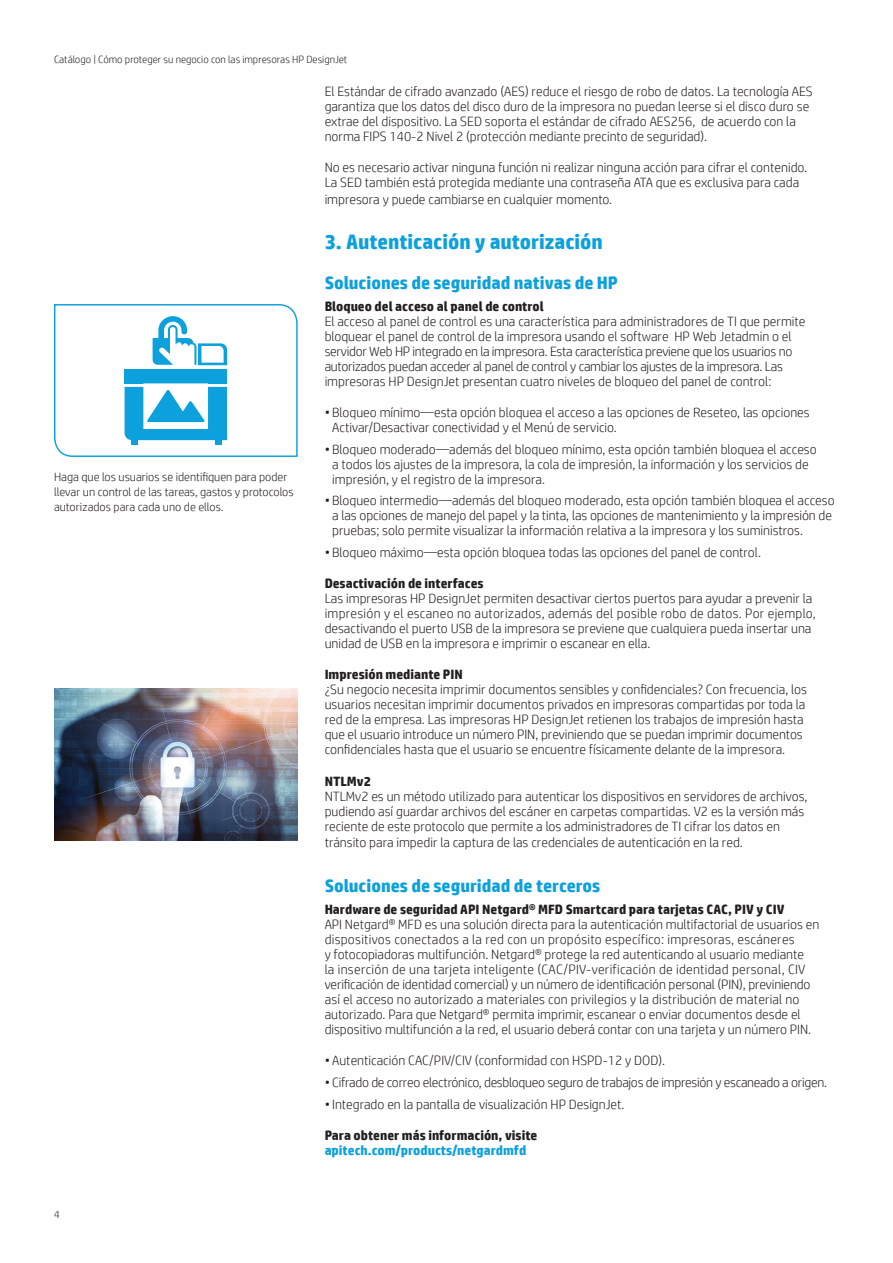
<style>
.page{position:relative;width:893px;height:1263px;background:#fff}
.page>*{position:absolute;margin:0;border:0;box-sizing:border-box;transform-origin:0 0}
.Subhead_14_16_bold_b{font:700 21px "HP Simplified";color:#0ca0dd}
.Subhead_14_16_bold_b-2{font:700 18px "HP Simplified";color:#0ca0dd}
.Body{font:300 13.5px/15px "HP Simplified";color:#231f20}
.Body_last{font:300 13.5px/15px "HP Simplified";color:#231f20}
.Body_header_bold{font:700 13.5px "HP Simplified";color:#231f20}
.Body-2{font:300 13.5px "HP Simplified";letter-spacing:-.02em;color:#231f20}
.Call_to_action_10_11{font:700 13.5px "HP Simplified";color:#231f20}
.Call_to_action_10_11-2{font:700 13.5px "HP Simplified";color:#0ca0dd}
.Sidebar_body{font:300 12px/15px "HP Simplified";color:#231f20}
.t1{font:300 10.5px "HP Simplified";color:#231f20}
</style>
<div class="page">
<svg style="left:54px;top:304px;width:244px;height:153px"></svg>
<img style="left:54px;top:689px;width:244px;height:151px">
<p class="t1" style="left:54px;top:53px;width:295px">Catálogo | Cómo proteger su negocio con las impresoras HP DesignJet</p>
<p class="Body" style="left:325px;top:84px;width:490px">El Estándar de cifrado avanzado (AES) reduce el riesgo de robo de datos. La tecnología AES garantiza que los datos del disco duro de la impresora no puedan leerse si el disco duro se extrae del dispositivo. La SED soporta el estándar de cifrado AES256, de acuerdo con la norma FIPS 140-2 Nivel 2 (protección mediante precinto de seguridad).</p>
<p class="Body_last" style="left:325px;top:160px;width:484px">No es necesario activar ninguna función ni realizar ninguna acción para cifrar el contenido.<br>La SED también está protegida mediante una contraseña ATA que es exclusiva para cada</p>
<p class="Body_last" style="left:325px;top:191px;width:289px">impresora y puede cambiarse en cualquier momento.</p>
<p class="Subhead_14_16_bold_b" style="left:325px;top:229px;width:280px">3. Autenticación y autorización</p>
<p class="Subhead_14_16_bold_b-2" style="left:325px;top:272px;width:295px">Soluciones de seguridad nativas de HP</p>
<p class="Body_header_bold" style="left:325px;top:298px;width:221px">Bloqueo del acceso al panel de control</p>
<p class="Body" style="left:325px;top:313px;width:482px">El acceso al panel de control es una característica para administradores de TI que permite bloquear el panel de control de la impresora usando el software HP Web Jetadmin o el servidor Web HP integrado en la impresora. Esta característica previene que los usuarios no autorizados puedan acceder al panel de control y cambiar los ajustes de la impresora. Las impresoras HP DesignJet presentan cuatro niveles de bloqueo del panel de control:</p>
<p class="Body" style="left:332px;top:404px;width:479px;text-indent:-8px">• Bloqueo mínimo—esta opción bloquea el acceso a las opciones de Reseteo, las opciones<br>Activar/Desactivar conectividad y el Menú de servicio.</p>
<p class="Body" style="left:332px;top:441px;width:486px;text-indent:-8px">• Bloqueo moderado—además del bloqueo mínimo, esta opción también bloquea el acceso a todos los ajustes de la impresora, la cola de impresión, la información y los servicios de impresión, y el registro de la impresora.</p>
<p class="Body" style="left:332px;top:493px;width:504px;text-indent:-8px">• Bloqueo intermedio—además del bloqueo moderado, esta opción también bloquea el acceso a las opciones de manejo del papel y la tinta, las opciones de mantenimiento y la impresión de pruebas; solo permite visualizar la información relativa a la impresora y los suministros.</p>
<p class="Body" style="left:325px;top:545px;width:438px">• Bloqueo máximo—esta opción bloquea todas las opciones del panel de control.</p>
<p class="Body_header_bold" style="left:325px;top:576px;width:160px">Desactivación de interfaces</p>
<p class="Body" style="left:325px;top:591px;width:493px">Las impresoras HP DesignJet permiten desactivar ciertos puertos para ayudar a prevenir la impresión y el escaneo no autorizados, además del posible robo de datos. Por ejemplo, desactivando el puerto USB de la impresora se previene que cualquiera pueda insertar una unidad de USB en la impresora e imprimir o escanear en ella.</p>
<p class="Body_header_bold" style="left:325px;top:667px;width:140px">Impresión mediante PIN</p>
<p class="Body" style="left:325px;top:682px;width:484px">¿Su negocio necesita imprimir documentos sensibles y confidenciales? Con frecuencia, los usuarios necesitan imprimir documentos privados en impresoras compartidas por toda la red de la empresa. Las impresoras HP DesignJet retienen los trabajos de impresión hasta que el usuario introduce un número PIN, previniendo que se puedan imprimir documentos confidenciales hasta que el usuario se encuentre físicamente delante de la impresora.</p>
<p class="Call_to_action_10_11" style="left:325px;top:773px;width:48px">NTLMv2</p>
<p class="Body_last" style="left:325px;top:788px;width:484px">NTLMv2 es un método utilizado para autenticar los dispositivos en servidores de archivos, pudiendo así guardar archivos del escáner en carpetas compartidas. V2 es la versión más reciente de este protocolo que permite a los administradores de TI cifrar los datos en</p>
<p class="Body_last" style="left:325px;top:835px;width:420px">tránsito para impedir la captura de las credenciales de autenticación en la red.</p>
<p class="Subhead_14_16_bold_b-2" style="left:325px;top:875px;width:277px">Soluciones de seguridad de terceros</p>
<p class="Body_header_bold" style="left:325px;top:901px;width:461px">Hardware de seguridad API Netgard® MFD Smartcard para tarjetas CAC, PIV y CIV</p>
<p class="Body" style="left:325px;top:916px;width:496px">API Netgard® MFD es una solución directa para la autenticación multifactorial de usuarios en dispositivos conectados a la red con un propósito específico: impresoras, escáneres<br>y fotocopiadoras multifunción. Netgard® protege la red autenticando al usuario mediante<br>la inserción de una tarjeta inteligente (CAC/PIV-verificación de identidad personal, CIV verificación de identidad comercial) y un número de identificación personal (PIN), previniendo así el acceso no autorizado a materiales con privilegios y la distribución de material no autorizado. Para que Netgard® permita imprimir, escanear o enviar documentos desde el dispositivo multifunción a la red, el usuario deberá contar con una tarjeta y un número PIN.</p>
<p class="Body" style="left:325px;top:1053px;width:342px">• Autenticación CAC/PIV/CIV (conformidad con HSPD-12 y DOD).</p>
<p class="Body-2" style="left:325px;top:1074px;width:504px">• Cifrado de correo electrónico, desbloqueo seguro de trabajos de impresión y escaneado a origen.</p>
<p class="Body" style="left:325px;top:1096px;width:301px">• Integrado en la pantalla de visualización HP DesignJet.</p>
<p class="Call_to_action_10_11" style="left:325px;top:1127px;width:214px">Para obtener más información, visite</p>
<p class="Call_to_action_10_11-2" style="left:325px;top:1142px;width:203px">apitech.com/products/netgardmfd</p>
<p class="Sidebar_body" style="left:54px;top:469px;width:241px">Haga que los usuarios se identifiquen para poder llevar un control de las tareas, gastos y protocolos autorizados para cada uno de ellos.</p>
<p class="t1" style="left:54px;top:1208px;width:7px">4</p>
</div>
